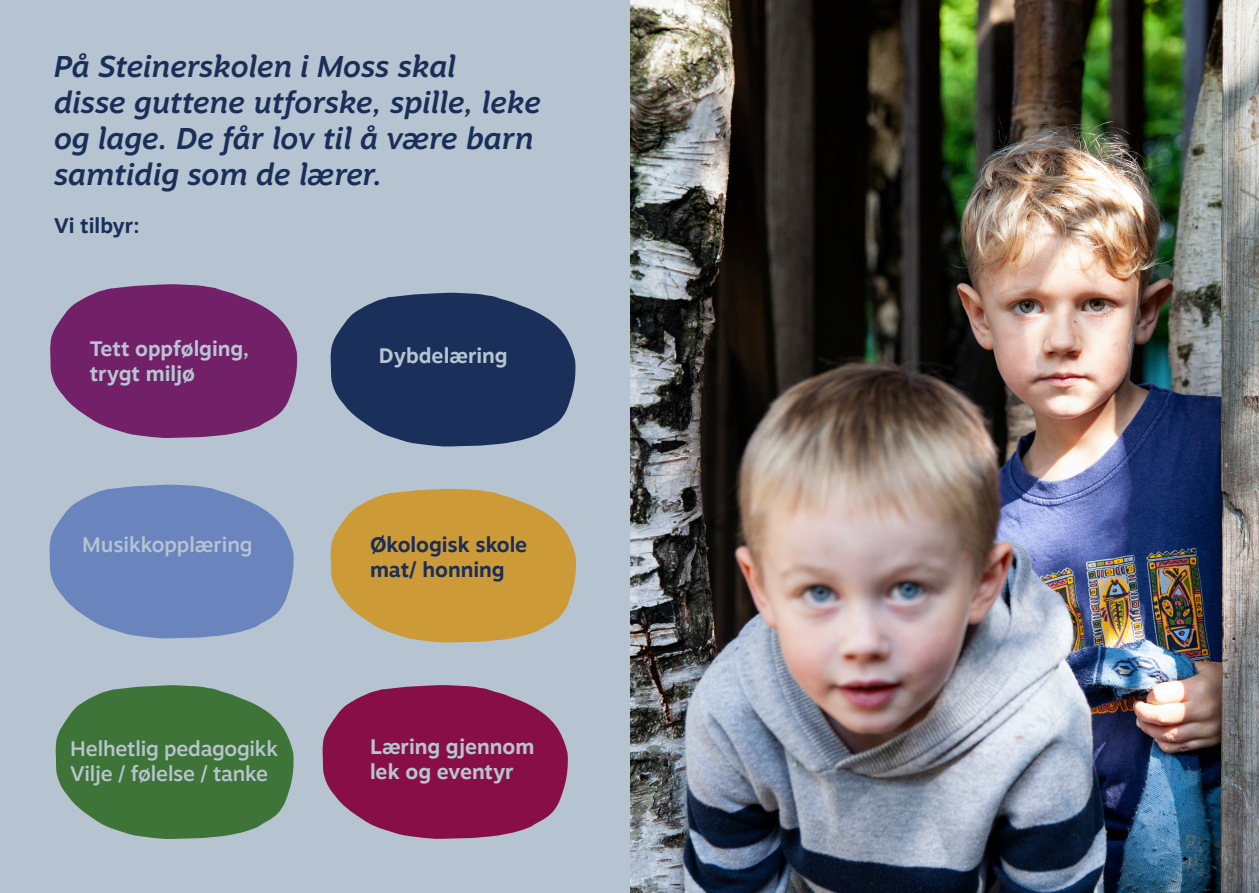
<style>
.page{position:relative;width:1259px;height:893px;background:#fff}
.page>*{position:absolute;margin:0;border:0;box-sizing:border-box;transform-origin:0 0}
.t1{font:italic 500 30px/36px "Motiva Sans";color:#192f59}
.t2{font:700 21px "Motiva Sans";color:#b7c4d1}
.t3{font:500 21px "Motiva Sans";letter-spacing:-.01em;color:#b8c4d1}
.t4{font:700 21px "Motiva Sans";color:#1a2e59}
.t5{font:500 21px "Motiva Sans";color:#b7c4d1}
.t6{font:700 21px "Motiva Sans";color:#192f59}
</style>
<div class="page">
<img style="left:629px;top:0;width:630px;height:893px">
<div style="left:0;top:0;width:629px;height:893px;background:#b6c4d1"></div>
<svg style="left:50px;top:284px;width:247px;height:154px"></svg>
<svg style="left:330px;top:293px;width:246px;height:154px"></svg>
<svg style="left:49px;top:484px;width:245px;height:155px"></svg>
<svg style="left:330px;top:489px;width:246px;height:154px"></svg>
<svg style="left:322px;top:685px;width:246px;height:154px"></svg>
<svg style="left:56px;top:685px;width:238px;height:154px"></svg>
<p class="t1" style="left:54px;top:48px;width:403px">På Steinerskolen i Moss skal</p>
<p class="t1" style="left:54px;top:84px;width:488px">disse guttene utforske, spille, leke og lage. De får lov til å være barn samtidig som de lærer.</p>
<p class="t6" style="left:54px;top:210px;width:87px">Vi tilbyr:</p>
<p class="t2" style="left:90px;top:333px;width:161px">Tett oppfølging,</p>
<p class="t2" style="left:90px;top:358px;width:107px">trygt miljø</p>
<p class="t5" style="left:82px;top:529px;width:172px">Musikkopplæring</p>
<p class="t3" style="left:70px;top:733px;width:209px">Helhetlig pedagogikk</p>
<p class="t3" style="left:70px;top:758px;width:199px">Vilje / følelse / tanke</p>
<p class="t2" style="left:379px;top:340px;width:130px">Dybdelæring</p>
<p class="t4" style="left:370px;top:529px;width:159px">Økologisk skole</p>
<p class="t4" style="left:370px;top:554px;width:136px">mat/ honning</p>
<p class="t2" style="left:370px;top:731px;width:166px">Læring gjennom</p>
<p class="t2" style="left:370px;top:756px;width:145px">lek og eventyr</p>
</div>
